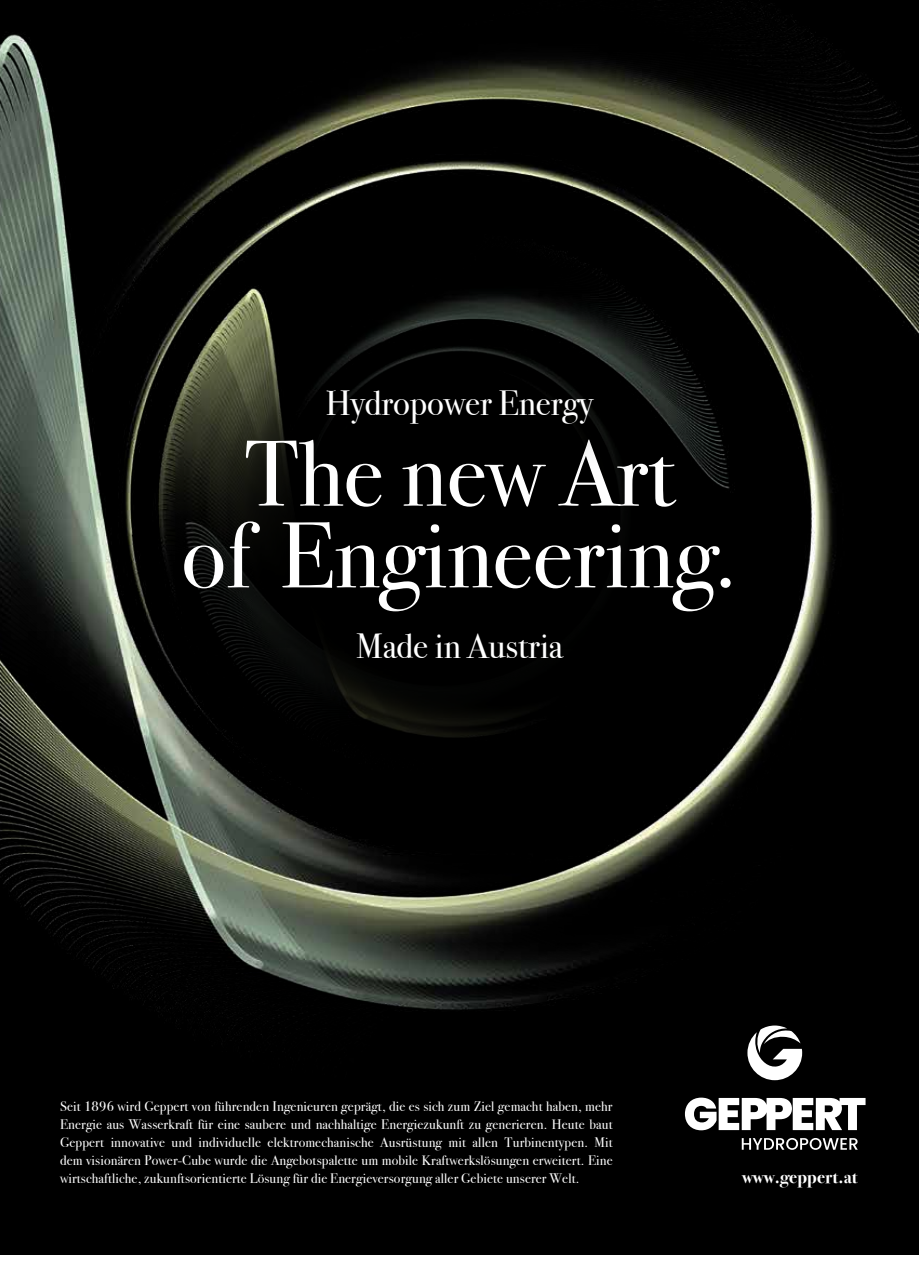
<style>
.page{position:relative;width:919px;height:1263px;background:#fff}
.page>*{position:absolute;margin:0;border:0;box-sizing:border-box;transform-origin:0 0}
.t1{font:93.3px/81.8px "Bodoni Svty Two ITCTT";color:#fff;text-align:center}
.t2{font:34.95px "Bodoni Svty Two ITCTT";color:#fff}
.t3{font:700 18px "Bodoni Svty Two ITCTT";letter-spacing:.01em;color:#fff}
.t4{font:13.8px/18px "Bodoni Svty Two ITCTT";letter-spacing:.01em;color:#fff;text-align:justify}
</style>
<div class="page">
<img style="left:0;top:0;width:918px;height:1254px">
<svg style="left:129px;top:259px;width:643px;height:574px;background:#090a08"></svg>
<svg style="left:145px;top:400px;width:642px;height:270px;background:#060605"></svg>
<div style="left:289px;top:353px;width:357px;height:127px;background:#000"></div>
<div style="left:321px;top:596px;width:298px;height:124px;background:#000"></div>
<div style="left:646px;top:986px;width:272px;height:225px;background:#000"></div>
<svg style="left:685px;top:1097px;width:180px;height:33px"></svg>
<svg style="left:741px;top:1138px;width:116px;height:12px"></svg>
<svg style="left:747px;top:1025px;width:55px;height:55px"></svg>
<div style="left:53px;top:1094px;width:586px;height:119px;background:#000"></div>
<h2 class="t2" style="left:326px;top:374px;width:269px">Hydropower Energy</h2>
<h1 class="t1" style="left:181px;top:423px;width:558px">The new Art<br>of Engineering.</h1>
<h2 class="t2" style="left:356px;top:617px;width:208px">Made in Austria</h2>
<p class="t4" style="left:60px;top:1095px;width:554px">Seit 1896 wird Geppert von führenden Ingenieuren geprägt, die es sich zum Ziel gemacht haben, mehr Energie aus Wasserkraft für eine saubere und nachhaltige Energiezukunft zu generieren. Heute baut Geppert innovative und individuelle elektromechanische Ausrüstung mit allen Turbinentypen. Mit dem visionären Power-Cube wurde die Angebotspalette um mobile Kraftwerkslösungen erweitert. Eine wirtschaftliche, zukunftsorientierte Lösung für die Energieversorgung aller Gebiete unserer Welt.</p>
<h3 class="t3" style="left:742px;top:1162px;width:117px">www.geppert.at</h3>
</div>
